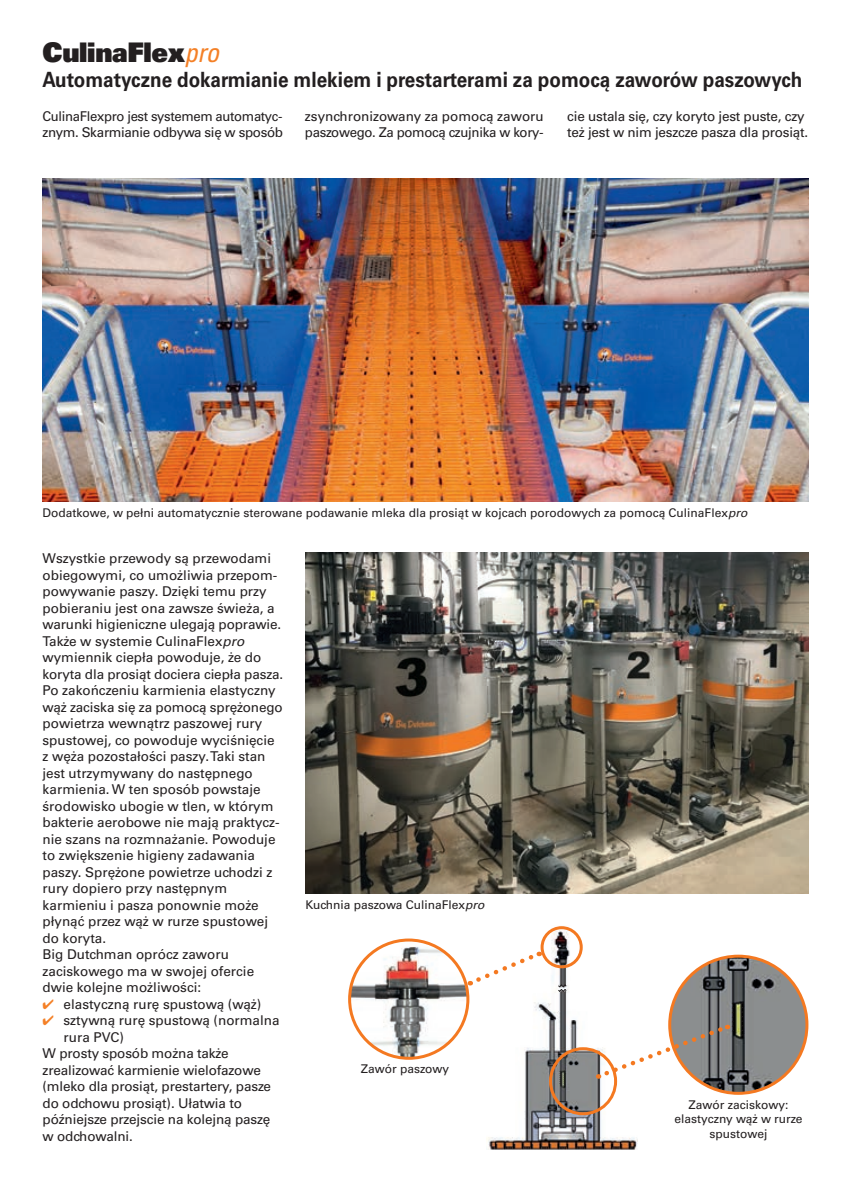
<style>
.page{position:relative;width:851px;height:1191px;background:#fff}
.page>*{position:absolute;margin:0;border:0;box-sizing:border-box;transform-origin:0 0}
.t1{font:27px "Univers LT Std X Black";letter-spacing:-.01em;color:#231f20}
.t2{font:700 21px "Univers CE";color:#231f20;scale:.9 1}
.t3{font:500 13.5px/16.5px "Univers CE";color:#231f20}
.t4{font:500 13.5px/16.5px "Univers CE";letter-spacing:-.025em;color:#231f20}
.t5{font:500 13.5px/16.5px "Univers CE";letter-spacing:-.02em;color:#231f20}
.t6{font:500 12px/14.4px "Univers CE";color:#231f20;text-align:center}
.s1{font-family:"Univers LT Std";font-style:italic;font-stretch:condensed;color:#f48026}
.s2{font-weight:400;font-style:italic}
.s3{color:#f48026}
</style>
<div class="page">
<img style="left:305px;top:553px;width:503px;height:340px">
<img style="left:43px;top:179px;width:765px;height:323px">
<img style="left:349px;top:940px;width:119px;height:118px;border-radius:59px">
<div style="left:348px;top:938px;width:121px;height:121px;border:3px solid #f47921;border-radius:50%"></div>
<img style="left:669px;top:956px;width:137px;height:137px;border-radius:69px">
<svg style="left:740px;top:1001px;width:3px;height:35px"></svg>
<img style="left:488px;top:926px;width:149px;height:223px">
<svg style="left:559px;top:1070px;width:6px;height:15px"></svg>
<svg style="left:558px;top:984px;width:8px;height:7px"></svg>
<div style="left:540px;top:926px;width:42px;height:42px;border:3px solid #f47921;border-radius:50%"></div>
<div style="left:549px;top:1047px;width:68px;height:68px;border:3px solid #f47921;border-radius:50%"></div>
<svg style="left:470px;top:950px;width:70px;height:35px"></svg>
<svg style="left:598px;top:1001px;width:136px;height:78px"></svg>
<h1 class="t1" style="left:43px;top:35px;width:178px">CulinaFlex<span class="s1">pro</span></h1>
<h2 class="t2" style="left:43px;top:68px;width:845px">Automatyczne dokarmianie mlekiem i prestarterami za pomocą zaworów paszowych</h2>
<p class="t4" style="left:43px;top:108px;width:242px">CulinaFlexpro jest systemem automatyc&shy;znym. Skarmianie odbywa się w sposób</p>
<p class="t5" style="left:305px;top:108px;width:240px">zsynchronizowany za pomocą zaworu paszowego. Za pomocą czujnika w kory-</p>
<p class="t3" style="left:567px;top:108px;width:242px">cie ustala się, czy koryto jest puste, czy też jest w nim jeszcze pasza dla prosiąt.</p>
<p class="t6" style="left:43px;top:506px;width:706px">Dodatkowe, w pełni automatycznie sterowane podawanie mleka dla prosiąt w kojcach porodowych za pomocą CulinaFlex<span class="s2">pro</span></p>
<p class="t3" style="left:43px;top:550px;width:242px">Wszystkie przewody są przewodami obiegowymi, co umożliwia przepom&shy;powywanie paszy. Dzięki temu przy pobieraniu jest ona zawsze świeża, a warunki higieniczne ulegają poprawie.<br>Także w systemie CulinaFlex<span class="s2">pro </span>wymiennik ciepła powoduje, że do koryta dla prosiąt dociera ciepła pasza.<br>Po zakończeniu karmienia elastyczny wąż zaciska się za pomocą sprężonego powietrza wewnątrz paszowej rury spustowej, co powoduje wyciśnięcie z węża pozostałości paszy. Taki stan jest utrzymywany do następnego karmienia. W ten sposób powstaje środowisko ubogie w tlen, w którym bakterie aerobowe nie mają praktycz&shy;nie szans na rozmnażanie. Powoduje to zwiększenie higieny zadawania paszy. Sprężone powietrze uchodzi z rury dopiero przy następnym karmieniu i pasza ponownie może płynąć przez wąż w rurze spustowej do koryta.<br>Big Dutchman oprócz zaworu zaciskowego ma w swojej ofercie dwie kolejne możliwości:</p>
<p class="t3" style="left:43px;top:996px;width:220px"><span class="s3">✔</span> elastyczną rurę spustową (wąż)</p>
<p class="t3" style="left:43px;top:1012px;width:238px"><span class="s3">✔</span> sztywną rurę spustową (normalna</p>
<p class="t3" style="left:64px;top:1029px;width:62px">rura PVC)</p>
<p class="t3" style="left:43px;top:1045px;width:187px">W prosty sposób można także</p>
<p class="t3" style="left:43px;top:1062px;width:220px">zrealizować karmienie wielofazowe</p>
<p class="t3" style="left:43px;top:1078px;width:230px">(mleko dla prosiąt, prestartery, pasze</p>
<p class="t3" style="left:43px;top:1095px;width:201px">do odchowu prosiąt). Ułatwia to</p>
<p class="t3" style="left:43px;top:1111px;width:229px">późniejsze przejscie na kolejną paszę</p>
<p class="t3" style="left:43px;top:1128px;width:92px">w odchowalni.</p>
<p class="t6" style="left:305px;top:897px;width:181px">Kuchnia paszowa CulinaFlex<span class="s2">pro</span></p>
<p class="t6" style="left:361px;top:1062px;width:90px">Zawór paszowy</p>
<p class="t6" style="left:674px;top:1097px;width:130px">Zawór zaciskowy: elastyczny wąż w rurze spustowej</p>
</div>
